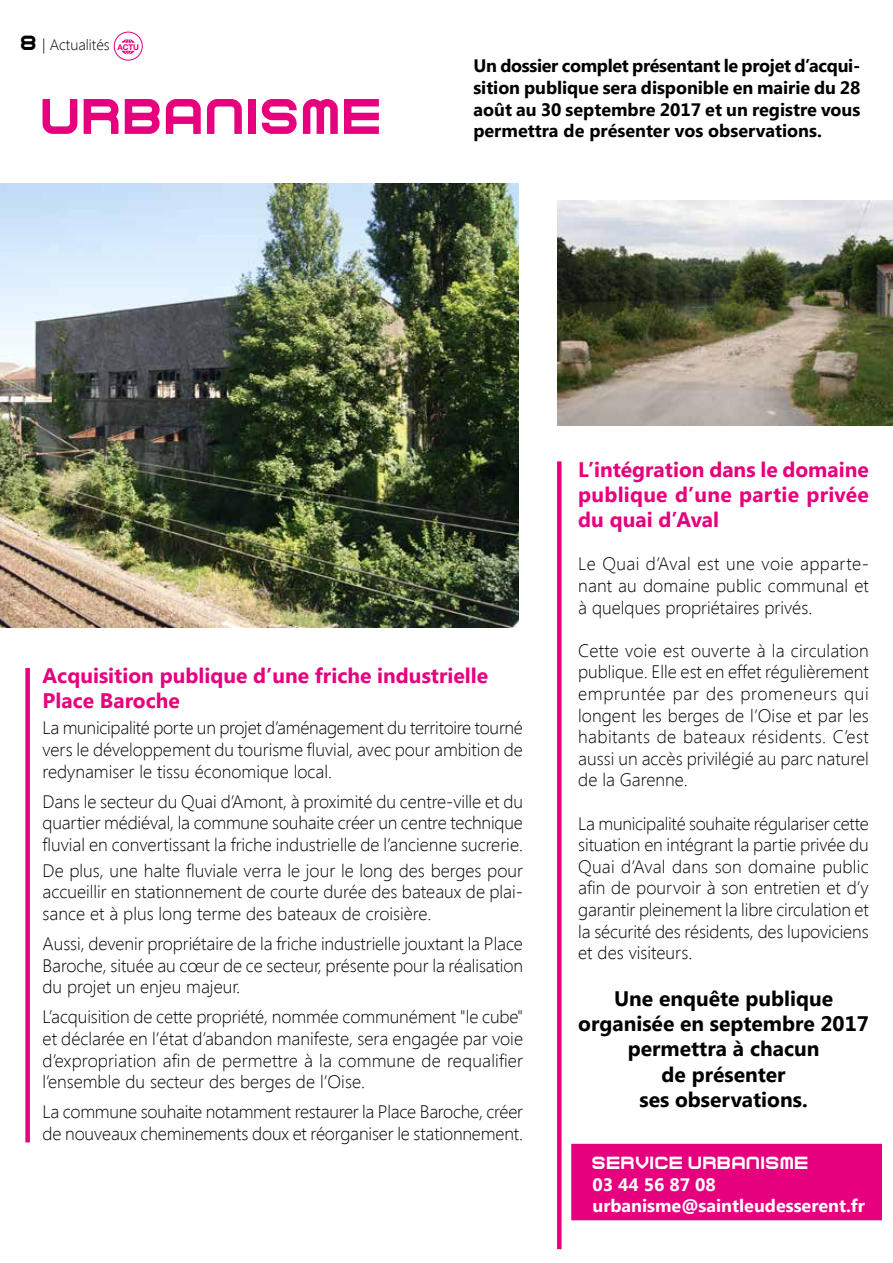
<style>
.page{position:relative;width:893px;height:1263px;background:#fff}
.page>*{position:absolute;margin:0;border:0;box-sizing:border-box;transform-origin:0 0}
.t1{font:51px "Curvert";color:#e6007d}
.t2{font:700 21px/25.2px "Segoe UI";color:#e6007d}
.t3{font:700 21px/25.2px "Segoe UI";color:#000;text-align:center}
.t4{font:300 18px/21.6px "Segoe UI";color:#000;text-align:justify}
.t5{font:700 18px/21.6px "Segoe UI";color:#000;text-align:justify}
.t6{font:700 18px/21.6px "Segoe UI";color:#fff}
.t7{font:18px "Curvert";color:#fff}
.t8{font:300 15px "Segoe UI";color:#000}
.s1{font-family:"Curvert";font-weight:400;font-size:21px}
.s2{font-family:"Helvetica Neue LT Std";font-weight:700;font-size:7.95px;color:#e6007d}
</style>
<div class="page">
<img style="left:0;top:183px;width:519px;height:444px">
<div style="left:25px;top:668px;width:5px;height:474px;background:#e6007d"></div>
<div style="left:557px;top:461px;width:5px;height:788px;background:#e6007d"></div>
<div style="left:571px;top:1144px;width:311px;height:76px;background:#e6007d"></div>
<img style="left:557px;top:200px;width:336px;height:225px">
<svg style="left:121px;top:39px;width:14px;height:15px"></svg>
<div style="left:114px;top:32px;width:29px;height:28px;border:1px solid #e6007e;border-radius:50%"></div>
<p class="t8" style="left:21px;top:34px;width:119px"><span class="s1">8</span> | Actualités <span class="s2">ACTU</span></p>
<h1 class="t1" style="left:43px;top:95px;width:344px">URBANISME</h1>
<p class="t5" style="left:473px;top:54px;width:389px">Un dossier complet présentant le projet d’acqui&shy;sition publique sera disponible en mairie du 28 août au 30 septembre 2017 et un registre vous permettra de présenter vos observations.</p>
<p class="t2" style="left:43px;top:662px;width:447px">Acquisition publique d’une friche industrielle<br>Place Baroche</p>
<p class="t4" style="left:43px;top:716px;width:482px">La municipalité porte un projet d’aménagement du territoire tourné vers le développement du tourisme fluvial, avec pour ambition de redynamiser le tissu économique local.</p>
<p class="t4" style="left:43px;top:790px;width:482px">Dans le secteur du Quai d’Amont, à proximité du centre-ville et du quartier médiéval, la commune souhaite créer un centre technique fluvial en convertissant la friche industrielle de l’ancienne sucrerie.</p>
<p class="t4" style="left:43px;top:859px;width:482px">De plus, une halte fluviale verra le jour le long des berges pour accueillir en stationnement de courte durée des bateaux de plai&shy;sance et à plus long terme des bateaux de croisière.</p>
<p class="t4" style="left:43px;top:932px;width:482px">Aussi, devenir propriétaire de la friche industrielle jouxtant la Place Baroche, située au cœur de ce secteur, présente pour la réalisation du projet un enjeu majeur.</p>
<p class="t4" style="left:43px;top:1005px;width:482px">L’acquisition de cette propriété, nommée communément "le cube" et déclarée en l’état d’abandon manifeste, sera engagée par voie d’expropriation afin de permettre à la commune de requalifier l’ensemble du secteur des berges de l’Oise.</p>
<p class="t4" style="left:43px;top:1100px;width:482px">La commune souhaite notamment restaurer la Place Baroche, créer de nouveaux cheminements doux et réorganiser le stationnement.</p>
<p class="t2" style="left:578px;top:455px;width:292px;text-align:justify">L’intégration dans le domaine publique d’une partie privée du quai d’Aval</p>
<p class="t4" style="left:578px;top:552px;width:292px">Le Quai d’Aval est une voie apparte&shy;nant au domaine public communal et à quelques propriétaires privés.</p>
<p class="t4" style="left:578px;top:639px;width:292px">Cette voie est ouverte à la circulation publique. Elle est en effet régulièrement empruntée par des promeneurs qui longent les berges de l’Oise et par les habitants de bateaux résidents. C’est aussi un accès privilégié au parc naturel de la Garenne.</p>
<p class="t4" style="left:578px;top:812px;width:292px">La municipalité souhaite régulariser cette situation en intégrant la partie privée du Quai d’Aval dans son domaine public afin de pourvoir à son entretien et d’y garantir pleinement la libre circulation et la sécurité des résidents, des lupoviciens et des visiteurs.</p>
<p class="t3" style="left:578px;top:985px;width:292px">Une enquête publique organisée en septembre 2017 permettra à chacun<br>de présenter<br>ses observations.</p>
<p class="t7" style="left:592px;top:1156px;width:219px">SERVICE URBANISME</p>
<p class="t6" style="left:592px;top:1173px;width:274px">03 44 56 87 08 urbanisme@saintleudesserent.fr</p>
</div>
